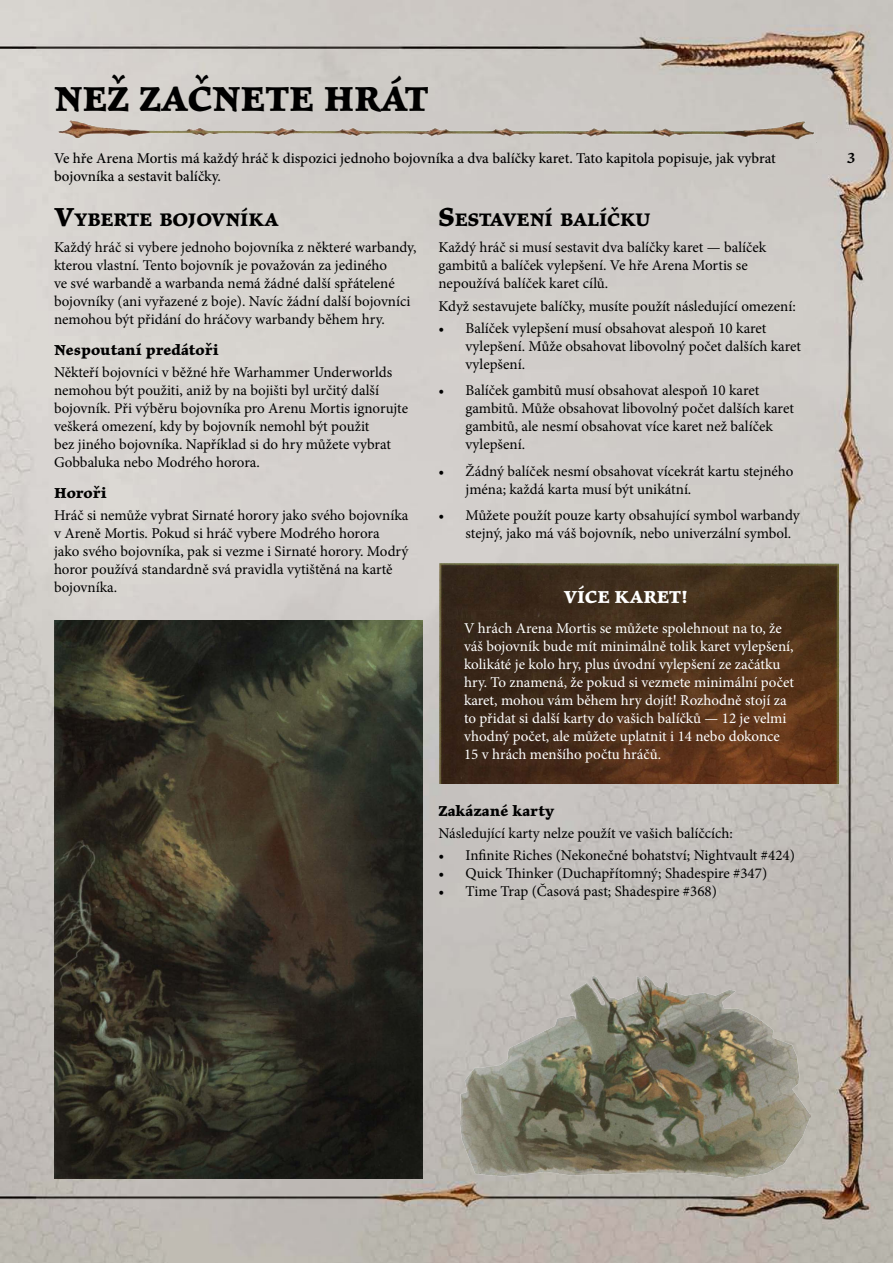
<style>
.page{position:relative;width:893px;height:1263px;background:#fff}
.page>*{position:absolute;margin:0;border:0;box-sizing:border-box;transform-origin:0 0}
.t1{font:700 36px "Elysium Pro";color:#000}
.t2{font:700 18.9px "Elysium Pro";color:#000}
.t3{font:700 18px "Elysium Pro";color:#fff}
.t4{font:15px/18px "Minion Pro";color:#000}
.t5{font:15px/18px "Minion Pro";color:#fff}
.t6{font:500 15px/18px "Minion Pro";color:#000}
.t7{font:700 15px "Elysium Pro";color:#000}
.t8{font:500 15px "Elysium Pro";color:#000}
.s1{font-size:27px}
</style>
<div class="page">
<img style="left:0;top:0;width:893px;height:1263px">
<img style="left:439px;top:564px;width:399px;height:220px">
<img style="left:54px;top:621px;width:369px;height:558px">
<img style="left:460px;top:976px;width:351px;height:202px">
<img style="left:58px;top:120px;width:759px;height:22px">
<h1 class="t1" style="left:54px;top:74px;width:376px">NEŽ ZAČNETE HRÁT</h1>
<p class="t6" style="left:54px;top:149px;width:723px">Ve hře Arena Mortis má každý hráč k dispozici jednoho bojovníka a dva balíčky karet. Tato kapitola popisuje, jak vybrat bojovníka a sestavit balíčky.</p>
<p class="t2" style="left:54px;top:207px;width:226px"><span class="s1">V</span>YBERTE BOJOVNÍKA</p>
<p class="t4" style="left:54px;top:239px;width:364px">Každý hráč si vybere jednoho bojovníka z některé warbandy, kterou vlastní. Tento bojovník je považován za jediného<br>ve své warbandě a warbanda nemá žádné další spřátelené bojovníky (ani vyřazené z boje). Navíc žádní další bojovníci nemohou být přidání do hráčovy warbandy během hry.</p>
<p class="t7" style="left:54px;top:340px;width:166px">Nespoutaní predátoři</p>
<p class="t4" style="left:54px;top:364px;width:356px">Někteří bojovníci v běžné hře Warhammer Underworlds nemohou být použiti, aniž by na bojišti byl určitý další bojovník. Při výběru bojovníka pro Arenu Mortis ignorujte veškerá omezení, kdy by bojovník nemohl být použit<br>bez jiného bojovníka. Například si do hry můžete vybrat Gobbaluka nebo Modrého horora.</p>
<p class="t7" style="left:54px;top:483px;width:54px">Horoři</p>
<p class="t4" style="left:54px;top:507px;width:356px">Hráč si nemůže vybrat Sirnaté horory jako svého bojovníka v Areně Mortis. Pokud si hráč vybere Modrého horora jako svého bojovníka, pak si vezme i Sirnaté horory. Modrý horor používá standardně svá pravidla vytištěná na kartě bojovníka.</p>
<p class="t2" style="left:438px;top:207px;width:213px"><span class="s1">S</span>ESTAVENÍ BALÍČKU</p>
<p class="t4" style="left:438px;top:239px;width:329px">Každý hráč si musí sestavit dva balíčky karet — balíček gambitů a balíček vylepšení. Ve hře Arena Mortis se nepoužívá balíček karet cílů.</p>
<p class="t4" style="left:438px;top:297px;width:359px">Když sestavujete balíčky, musíte použít následující omezení:</p>
<p class="t4" style="left:465px;top:319px;width:337px;text-indent:-27px">• Balíček vylepšení musí obsahovat alespoň 10 karet vylepšení. Může obsahovat libovolný počet dalších karet vylepšení.</p>
<p class="t4" style="left:465px;top:382px;width:330px;text-indent:-27px">• Balíček gambitů musí obsahovat alespoň 10 karet gambitů. Může obsahovat libovolný počet dalších karet gambitů, ale nesmí obsahovat více karet než balíček vylepšení.</p>
<p class="t4" style="left:465px;top:462px;width:330px;text-indent:-27px">• Žádný balíček nesmí obsahovat vícekrát kartu stejného jména; každá karta musí být unikátní.</p>
<p class="t4" style="left:465px;top:507px;width:336px;text-indent:-27px">• Můžete použít pouze karty obsahující symbol warbandy stejný, jako má váš bojovník, nebo univerzální symbol.</p>
<p class="t3" style="left:564px;top:584px;width:126px">VÍCE KARET!</p>
<p class="t5" style="left:464px;top:620px;width:331px">V hrách Arena Mortis se můžete spolehnout na to, že váš bojovník bude mít minimálně tolik karet vylepšení, kolikáté je kolo hry, plus úvodní vylepšení ze začátku hry. To znamená, že pokud si vezmete minimální počet karet, mohou vám během hry dojít! Rozhodně stojí za to přidat si další karty do vašich balíčků — 12 je velmi vhodný počet, ale můžete uplatnit i 14 nebo dokonce 15 v hrách menšího počtu hráčů.</p>
<p class="t7" style="left:438px;top:800px;width:118px">Zakázané karty</p>
<p class="t4" style="left:438px;top:824px;width:296px">Následující karty nelze použít ve vašich balíčcích:</p>
<p class="t4" style="left:438px;top:846px;width:358px">• Infinite Riches (Nekonečné bohatství; Nightvault #424)</p>
<p class="t4" style="left:438px;top:864px;width:330px">• Quick Thinker (Duchapřítomný; Shadespire #347)</p>
<p class="t4" style="left:438px;top:882px;width:280px">• Time Trap (Časová past; Shadespire #368)</p>
<p class="t8" style="left:847px;top:148px;width:11px">3</p>
</div>
